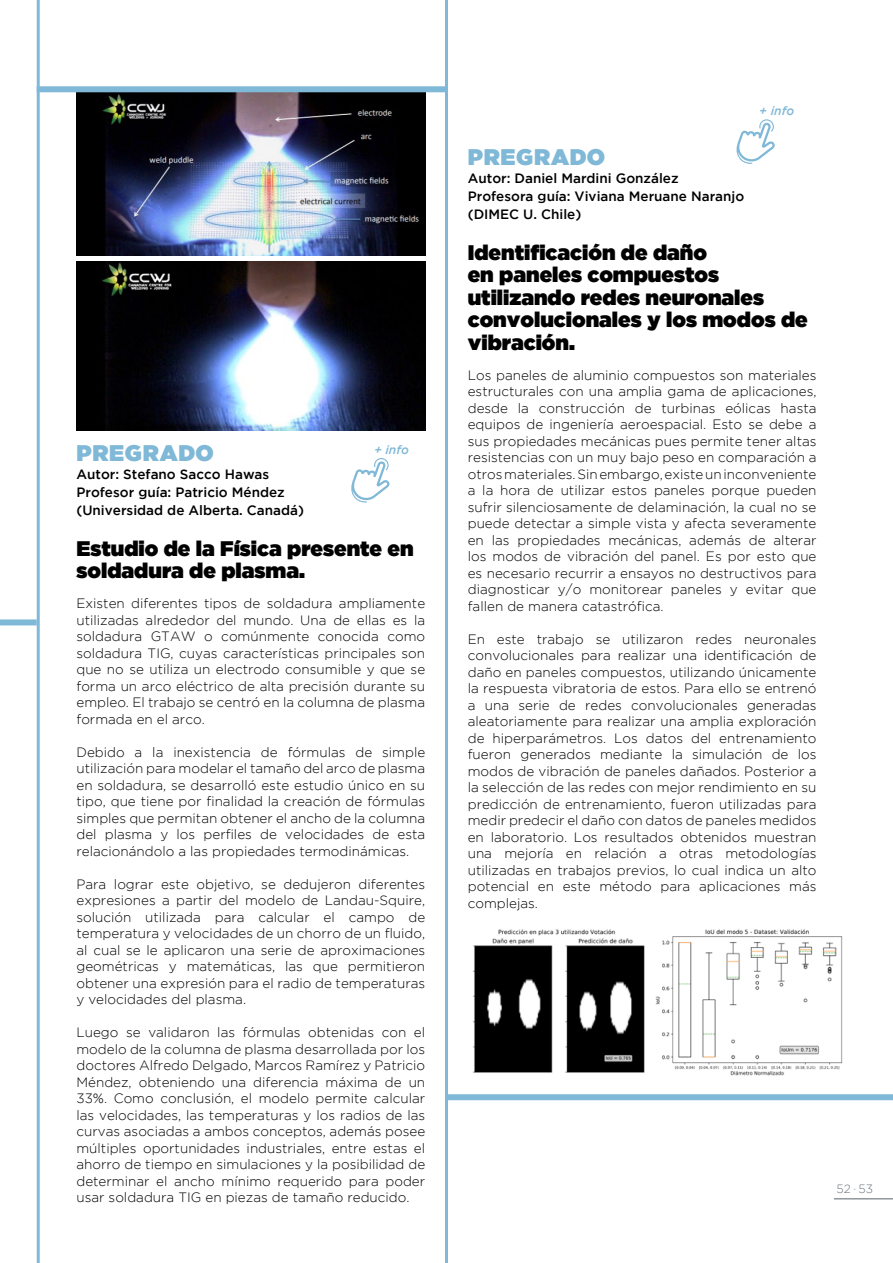
<style>
.page{position:relative;width:893px;height:1263px;background:#fff}
.page>*{position:absolute;margin:0;border:0;box-sizing:border-box;transform-origin:0 0}
.t1{font:22.5px "Gotham Ultra";letter-spacing:.025em;color:#80b8d7}
.t2{font:21px/22.5px "Gotham Ultra";color:#000}
.t3{font:300 13.5px/16.5px "Gotham";color:#000;text-align:justify}
.t4{font:500 13.5px/18px "Gotham";color:#000}
.t5{font:italic 500 12.15px "Gotham";color:#80b8d7}
.t6{font:300 12px "Gotham";color:#6a757c}
</style>
<div class="page">
<hr style="left:834px;top:1198px;width:59px;height:1px;background:#6a757c">
<svg style="left:736px;top:119px;width:39px;height:45px"></svg>
<hr style="left:445px;top:0;width:3px;height:1263px;background:#80b8d7">
<svg style="left:351px;top:458px;width:39px;height:44px"></svg>
<hr style="left:37px;top:0;width:3px;height:1263px;background:#80b8d7">
<img style="left:77px;top:92px;width:348px;height:164px">
<img style="left:77px;top:261px;width:348px;height:169px">
<div style="left:37px;top:86px;width:408px;height:6px;background:#80b8d7"></div>
<img style="left:473px;top:929px;width:370px;height:147px">
<div style="left:445px;top:1094px;width:448px;height:6px;background:#80b8d7"></div>
<div style="left:0;top:619px;width:37px;height:6px;background:#80b8d7"></div>
<p class="t5" style="left:374px;top:443px;width:37px">+ info</p>
<h1 class="t1" style="left:77px;top:440px;width:139px">PREGRADO</h1>
<p class="t4" style="left:76px;top:465px;width:229px">Autor: Stefano Sacco Hawas<br>Profesor guía: Patricio Méndez (Universidad de Alberta. Canadá)</p>
<h2 class="t2" style="left:76px;top:537px;width:339px">Estudio de la Física presente en soldadura de plasma.</h2>
<p class="t3" style="left:76px;top:595px;width:350px">Existen diferentes tipos de soldadura ampliamente utilizadas alrededor del mundo. Una de ellas es la soldadura GTAW o comúnmente conocida como soldadura TIG, cuyas características principales son que no se utiliza un electrodo consumible y que se forma un arco eléctrico de alta precisión durante su empleo. El trabajo se centró en la columna de plasma formada en el arco.</p>
<p class="t3" style="left:76px;top:744px;width:350px">Debido a la inexistencia de fórmulas de simple utilización para modelar el tamaño del arco de plasma en soldadura, se desarrolló este estudio único en su tipo, que tiene por finalidad la creación de fórmulas simples que permitan obtener el ancho de la columna del plasma y los perfiles de velocidades de esta relacionándolo a las propiedades termodinámicas.</p>
<p class="t3" style="left:76px;top:876px;width:350px">Para lograr este objetivo, se dedujeron diferentes expresiones a partir del modelo de Landau-Squire, solución utilizada para calcular el campo de temperatura y velocidades de un chorro de un fluido, al cual se le aplicaron una serie de aproximaciones geométricas y matemáticas, las que permitieron obtener una expresión para el radio de temperaturas y velocidades del plasma.</p>
<p class="t3" style="left:76px;top:1024px;width:350px">Luego se validaron las fórmulas obtenidas con el modelo de la columna de plasma desarrollada por los doctores Alfredo Delgado, Marcos Ramírez y Patricio Méndez, obteniendo una diferencia máxima de un 33%. Como conclusión, el modelo permite calcular las velocidades, las temperaturas y los radios de las curvas asociadas a ambos conceptos, además posee múltiples oportunidades industriales, entre estas el ahorro de tiempo en simulaciones y la posibilidad de determinar el ancho mínimo requerido para poder usar soldadura TIG en piezas de tamaño reducido.</p>
<p class="t5" style="left:759px;top:104px;width:37px">+ info</p>
<h1 class="t1" style="left:468px;top:144px;width:139px">PREGRADO</h1>
<p class="t4" style="left:468px;top:169px;width:278px">Autor: Daniel Mardini González<br>Profesora guía: Viviana Meruane Naranjo (DIMEC U. Chile)</p>
<h2 class="t2" style="left:468px;top:241px;width:342px">Identificación de daño<br>en paneles compuestos utilizando redes neuronales convolucionales y los modos de vibración.</h2>
<p class="t3" style="left:468px;top:367px;width:350px">Los paneles de aluminio compuestos son materiales estructurales con una amplia gama de aplicaciones, desde la construcción de turbinas eólicas hasta equipos de ingeniería aeroespacial. Esto se debe a sus propiedades mecánicas pues permite tener altas resistencias con un muy bajo peso en comparación a otros materiales. Sin embargo, existe un inconveniente a la hora de utilizar estos paneles porque pueden sufrir silenciosamente de delaminación, la cual no se puede detectar a simple vista y afecta severamente en las propiedades mecánicas, además de alterar los modos de vibración del panel. Es por esto que es necesario recurrir a ensayos no destructivos para diagnosticar y/o monitorear paneles y evitar que fallen de manera catastrófica.</p>
<p class="t3" style="left:468px;top:631px;width:350px">En este trabajo se utilizaron redes neuronales convolucionales para realizar una identificación de daño en paneles compuestos, utilizando únicamente la respuesta vibratoria de estos. Para ello se entrenó a una serie de redes convolucionales generadas aleatoriamente para realizar una amplia exploración de hiperparámetros. Los datos del entrenamiento fueron generados mediante la simulación de los modos de vibración de paneles dañados. Posterior a la selección de las redes con mejor rendimiento en su predicción de entrenamiento, fueron utilizadas para medir predecir el daño con datos de paneles medidos en laboratorio. Los resultados obtenidos muestran una mejoría en relación a otras metodologías utilizadas en trabajos previos, lo cual indica un alto potencial en este método para aplicaciones más complejas.</p>
<p class="t6" style="left:837px;top:1182px;width:38px">52·53</p>
</div>
